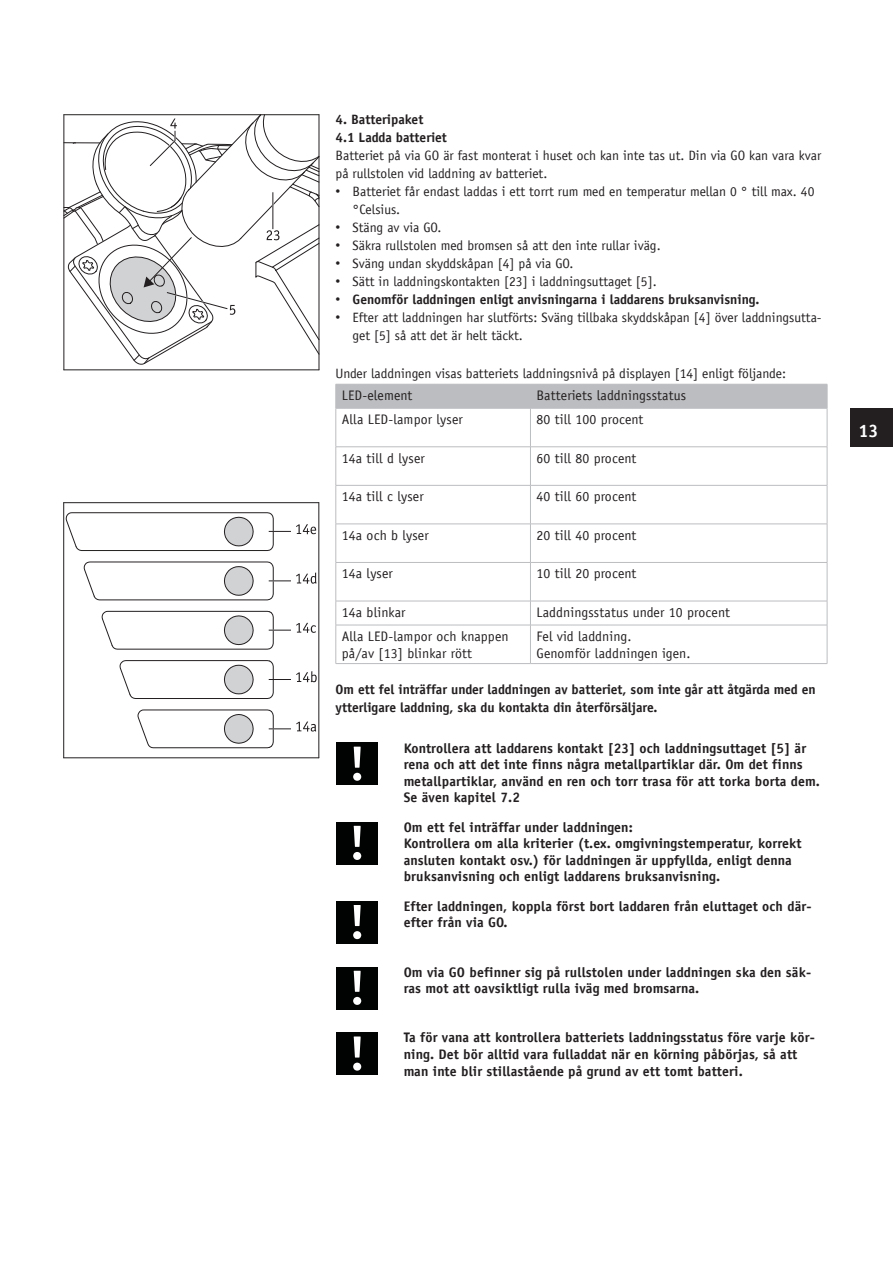
<style>
.page{position:relative;width:893px;height:1263px;background:#fff}
.page>*{position:absolute;margin:0;border:0;box-sizing:border-box;transform-origin:0 0}
.t1{font:700 18px "Officina Sans LT";color:#fff}
.t2{font:700 13.8px/16.5px "Officina Sans LT";letter-spacing:.01em;color:#231f20}
.t3{font:13.8px/16.5px "Officina Sans LT";letter-spacing:.01em;color:#231f20}
.t4{font:13.5px/18px "Officina Sans LT";color:#231f20}
.t5{font:700 13.5px/18px "Officina Sans LT";color:#231f20}
.s1{font-family:"Arial";font-size:13.8px}
.s2{font-family:"Arial";font-weight:400;font-size:13.8px}
</style>
<div class="page">
<div style="left:850px;top:408px;width:43px;height:38px;background:#231f20"></div>
<div style="left:336px;top:384px;width:492px;height:24px;background:#bcbdc0"></div>
<hr style="left:336px;top:408px;width:194px;height:1px;background:#bcbdc0">
<hr style="left:336px;top:408px;width:1px;height:39px;background:#bcbdc0">
<hr style="left:530px;top:408px;width:297px;height:1px;background:#bcbdc0">
<hr style="left:530px;top:408px;width:1px;height:39px;background:#bcbdc0">
<hr style="left:827px;top:408px;width:1px;height:39px;background:#bcbdc0">
<hr style="left:336px;top:446px;width:194px;height:1px;background:#bcbdc0">
<hr style="left:336px;top:447px;width:1px;height:38px;background:#bcbdc0">
<hr style="left:530px;top:446px;width:297px;height:1px;background:#bcbdc0">
<hr style="left:530px;top:447px;width:1px;height:38px;background:#bcbdc0">
<hr style="left:827px;top:447px;width:1px;height:38px;background:#bcbdc0">
<hr style="left:336px;top:485px;width:194px;height:1px;background:#bcbdc0">
<hr style="left:336px;top:485px;width:1px;height:39px;background:#bcbdc0">
<hr style="left:530px;top:485px;width:297px;height:1px;background:#bcbdc0">
<hr style="left:530px;top:485px;width:1px;height:39px;background:#bcbdc0">
<hr style="left:827px;top:485px;width:1px;height:39px;background:#bcbdc0">
<hr style="left:336px;top:524px;width:194px;height:1px;background:#bcbdc0">
<hr style="left:336px;top:524px;width:1px;height:38px;background:#bcbdc0">
<hr style="left:530px;top:524px;width:297px;height:1px;background:#bcbdc0">
<hr style="left:530px;top:524px;width:1px;height:38px;background:#bcbdc0">
<hr style="left:827px;top:524px;width:1px;height:38px;background:#bcbdc0">
<hr style="left:336px;top:562px;width:194px;height:1px;background:#bcbdc0">
<hr style="left:336px;top:563px;width:1px;height:38px;background:#bcbdc0">
<hr style="left:530px;top:562px;width:297px;height:1px;background:#bcbdc0">
<hr style="left:530px;top:563px;width:1px;height:38px;background:#bcbdc0">
<hr style="left:827px;top:563px;width:1px;height:38px;background:#bcbdc0">
<hr style="left:336px;top:601px;width:194px;height:1px;background:#bcbdc0">
<svg style="left:336px;top:601px;width:1px;height:24px"></svg>
<hr style="left:530px;top:601px;width:297px;height:1px;background:#bcbdc0">
<svg style="left:530px;top:602px;width:1px;height:23px"></svg>
<svg style="left:827px;top:601px;width:1px;height:24px"></svg>
<hr style="left:336px;top:625px;width:194px;height:1px;background:#bcbdc0">
<hr style="left:336px;top:625px;width:1px;height:38px;background:#bcbdc0">
<hr style="left:530px;top:625px;width:297px;height:1px;background:#bcbdc0">
<hr style="left:530px;top:625px;width:1px;height:38px;background:#bcbdc0">
<hr style="left:827px;top:625px;width:1px;height:38px;background:#bcbdc0">
<hr style="left:336px;top:663px;width:194px;height:1px;background:#bcbdc0">
<hr style="left:530px;top:663px;width:297px;height:1px;background:#bcbdc0">
<hr style="left:63px;top:503px;width:1px;height:255px;background:#231f20">
<hr style="left:319px;top:503px;width:1px;height:255px;background:#231f20">
<hr style="left:64px;top:502px;width:255px;height:1px;background:#231f20">
<hr style="left:64px;top:757px;width:255px;height:1px;background:#231f20">
<svg style="left:66px;top:512px;width:250px;height:39px"></svg>
<svg style="left:84px;top:562px;width:233px;height:38px"></svg>
<svg style="left:102px;top:611px;width:214px;height:38px"></svg>
<svg style="left:120px;top:660px;width:197px;height:39px"></svg>
<svg style="left:138px;top:710px;width:178px;height:38px"></svg>
<hr style="left:64px;top:115px;width:1px;height:255px;background:#231f20">
<hr style="left:319px;top:115px;width:1px;height:255px;background:#231f20">
<hr style="left:64px;top:370px;width:255px;height:1px;background:#231f20">
<svg style="left:63px;top:114px;width:256px;height:251px"></svg>
<hr style="left:272px;top:192px;width:2px;height:37px;background:#fff">
<hr style="left:273px;top:192px;width:1px;height:37px;background:#231f20">
<div style="left:336px;top:743px;width:42px;height:42px;background:#010202"></div>
<svg style="left:353px;top:747px;width:8px;height:34px"></svg>
<div style="left:336px;top:822px;width:42px;height:42px;background:#010202"></div>
<svg style="left:353px;top:826px;width:8px;height:34px"></svg>
<div style="left:336px;top:901px;width:42px;height:42px;background:#010202"></div>
<svg style="left:353px;top:905px;width:8px;height:34px"></svg>
<div style="left:336px;top:967px;width:42px;height:42px;background:#010202"></div>
<svg style="left:353px;top:971px;width:8px;height:34px"></svg>
<div style="left:336px;top:1033px;width:42px;height:42px;background:#010202"></div>
<svg style="left:353px;top:1036px;width:8px;height:35px"></svg>
<p class="t5" style="left:336px;top:111px;width:113px">4. Batteripaket<br>4.1 Ladda batteriet</p>
<p class="t4" style="left:336px;top:147px;width:487px">Batteriet på via GO är fast monterat i huset och kan inte tas ut. Din via GO kan vara kvar på rullstolen vid laddning av batteriet.</p>
<p class="t4" style="left:353px;top:183px;width:463px;text-indent:-17px"><span class="s1">•</span> Batteriet får endast laddas i ett torrt rum med en temperatur mellan 0 ° till max. 40 °Celsius.</p>
<p class="t4" style="left:336px;top:219px;width:107px"><span class="s1">•</span> Stäng av via GO.</p>
<p class="t4" style="left:336px;top:237px;width:327px"><span class="s1">•</span> Säkra rullstolen med bromsen så att den inte rullar iväg.</p>
<p class="t4" style="left:336px;top:255px;width:239px"><span class="s1">•</span> Sväng undan skyddskåpan [4] på via GO.</p>
<p class="t4" style="left:336px;top:273px;width:323px"><span class="s1">•</span> Sätt in laddningskontakten [23] i laddningsuttaget [5].</p>
<p class="t5" style="left:336px;top:291px;width:425px"><span class="s2">•</span> Genomför laddningen enligt anvisningarna i laddarens bruksanvisning.</p>
<p class="t4" style="left:353px;top:309px;width:471px;text-indent:-17px"><span class="s1">•</span> Efter att laddningen har slutförts: Sväng tillbaka skyddskåpan [4] över laddningsutta&shy;get [5] så att det är helt täckt.</p>
<p class="t4" style="left:336px;top:364px;width:452px">Under laddningen visas batteriets laddningsnivå på displayen [14] enligt följande:</p>
<p class="t3" style="left:342px;top:387px;width:72px">LED-element</p>
<p class="t3" style="left:536px;top:387px;width:151px">Batteriets laddningsstatus</p>
<p class="t3" style="left:342px;top:411px;width:123px">Alla LED-lampor lyser</p>
<p class="t3" style="left:536px;top:411px;width:109px">80 till 100 procent</p>
<p class="t3" style="left:342px;top:450px;width:85px">14a till d lyser</p>
<p class="t3" style="left:536px;top:450px;width:101px">60 till 80 procent</p>
<p class="t3" style="left:342px;top:488px;width:84px">14a till c lyser</p>
<p class="t3" style="left:536px;top:488px;width:101px">40 till 60 procent</p>
<p class="t3" style="left:342px;top:527px;width:89px">14a och b lyser</p>
<p class="t3" style="left:536px;top:527px;width:101px">20 till 40 procent</p>
<p class="t3" style="left:342px;top:566px;width:53px">14a lyser</p>
<p class="t3" style="left:536px;top:566px;width:101px">10 till 20 procent</p>
<p class="t3" style="left:342px;top:604px;width:65px">14a blinkar</p>
<p class="t3" style="left:536px;top:604px;width:195px">Laddningsstatus under 10 procent</p>
<p class="t3" style="left:342px;top:628px;width:168px">Alla LED-lampor och knappen på/av [13] blinkar rött</p>
<p class="t3" style="left:536px;top:628px;width:156px">Fel vid laddning.<br>Genomför laddningen igen.</p>
<p class="t5" style="left:336px;top:680px;width:482px">Om ett fel inträffar under laddningen av batteriet, som inte går att åtgärda med en ytterligare laddning, ska du kontakta din återförsäljare.</p>
<p class="t2" style="left:404px;top:739px;width:418px">Kontrollera att laddarens kontakt [23] och laddningsuttaget [5] är rena och att det inte finns några metallpartiklar där. Om det finns metallpartiklar, använd en ren och torr trasa för att torka borta dem.<br>Se även kapitel 7.2</p>
<p class="t2" style="left:404px;top:818px;width:399px">Om ett fel inträffar under laddningen:<br>Kontrollera om alla kriterier (t.ex. omgivningstemperatur, korrekt ansluten kontakt osv.) för laddningen är uppfyllda, enligt denna bruksanvisning och enligt laddarens bruksanvisning.</p>
<p class="t2" style="left:404px;top:898px;width:409px">Efter laddningen, koppla först bort laddaren från eluttaget och där&shy;efter från via GO.</p>
<p class="t2" style="left:404px;top:963px;width:409px">Om via GO befinner sig på rullstolen under laddningen ska den säk&shy;ras mot att oavsiktligt rulla iväg med bromsarna.</p>
<p class="t2" style="left:404px;top:1029px;width:413px">Ta för vana att kontrollera batteriets laddningsstatus före varje kör&shy;ning. Det bör alltid vara fulladdat när en körning påbörjas, så att man inte blir stillastående på grund av ett tomt batteri.</p>
<h1 class="t1" style="left:858px;top:419px;width:22px">13</h1>
</div>
